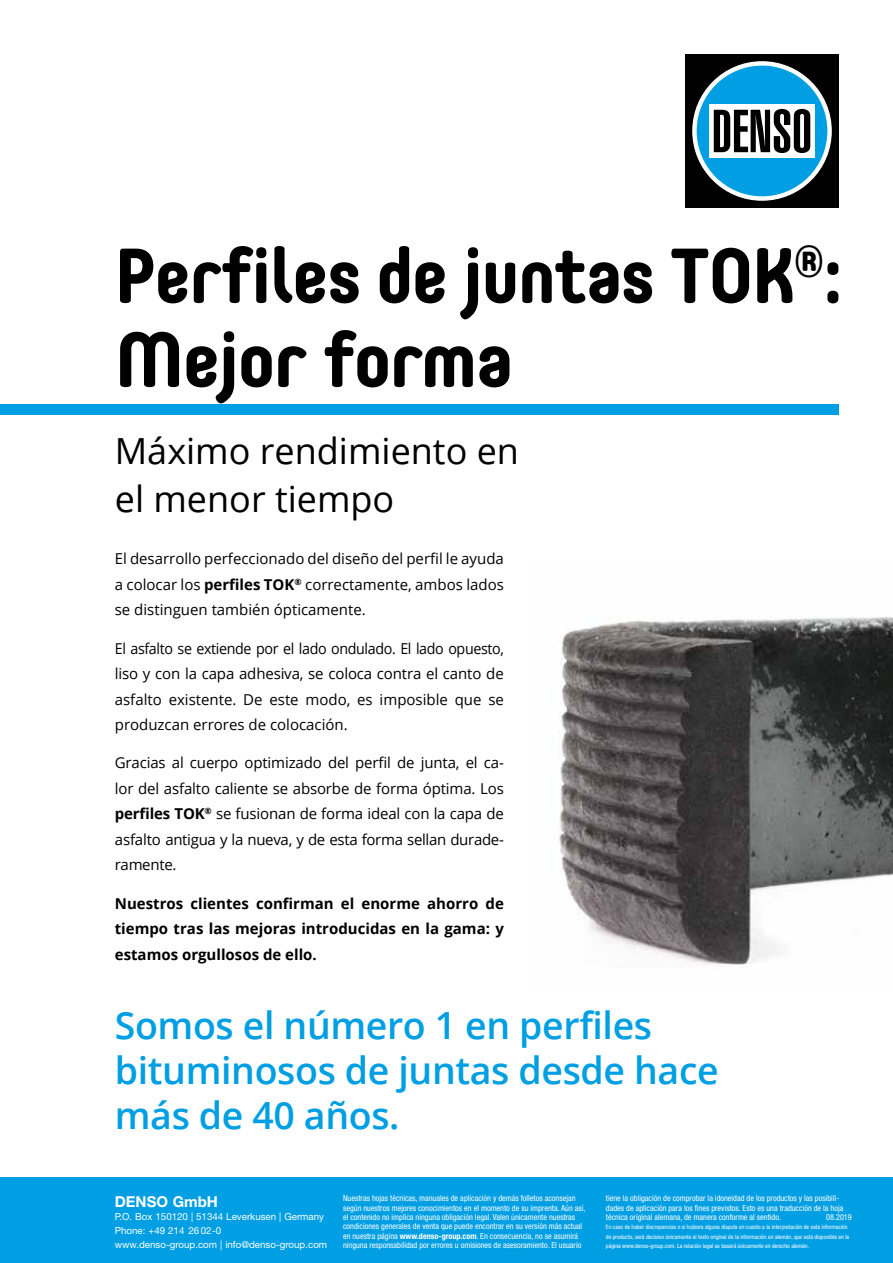
<style>
.page{position:relative;width:893px;height:1263px;background:#fff}
.page>*{position:absolute;margin:0;border:0;box-sizing:border-box;transform-origin:0 0}
.t1{font:700 76.5px/84px "Core Mellow 65";letter-spacing:-.02em;color:#000}
.t2{font:600 37.5px/45px "Open Sans";letter-spacing:-.01em;color:#009fe3}
.t3{font:36px/48px "Open Sans";color:#000}
.t4{font:15px/25.5px "Open Sans";color:#000;text-align:justify}
.t5{font:15px/25.5px "Open Sans";color:#000;text-align:justify;scale:.95 1}
.t6{font:700 15px/25.5px "Open Sans";color:#000;text-align:justify}
.t7{font:700 15px "Helvetica Neue LT";color:#fff}
.t8{font:9.75px/13.8px "Helvetica Neue LT";color:#fff}
.t9{font:condensed 8.25px/9.3px "Helvetica Neue LT";color:#fff}
.t10{font:condensed 6px/9.3px "Helvetica Neue LT";color:#fff}
.s1{font-weight:700}
</style>
<div class="page">
<img style="left:559px;top:617px;width:334px;height:348px">
<div style="left:0;top:1178px;width:893px;height:85px;background:#009fe3"></div>
<div style="left:0;top:404px;width:839px;height:10px;background:#009fe3"></div>
<div style="left:685px;top:54px;width:154px;height:154px;background:#000"></div>
<div style="left:694px;top:63px;width:136px;height:136px;background:#009fe3;border-radius:50%"></div>
<div style="left:692px;top:61px;width:140px;height:140px;border:4px solid #fff;border-radius:50%"></div>
<div style="left:709px;top:104px;width:106px;height:54px;background:#fff"></div>
<svg style="left:714px;top:109px;width:96px;height:44px"></svg>
<h1 class="t1" style="left:115px;top:230px;width:730px">Perfiles de juntas TOK<sup>®</sup>:<br>Mejor forma</h1>
<h3 class="t3" style="left:115px;top:426px;width:406px">Máximo rendimiento en el menor tiempo</h3>
<h3 class="t4" style="left:115px;top:546px;width:391px">El desarrollo perfeccionado del diseño del perfil le ayuda a colocar los <span class="s1">perfiles TOK</span><sup>®</sup> correctamente, ambos lados se distinguen también ópticamente.</h3>
<h3 class="t5" style="left:115px;top:635px;width:411px">El asfalto se extiende por el lado ondulado. El lado opuesto, liso y con la capa adhesiva, se coloca contra el canto de asfalto existente. De este modo, es imposible que se produzcan errores de colocación.</h3>
<h3 class="t4" style="left:115px;top:750px;width:391px">Gracias al cuerpo optimizado del perfil de junta, el ca&shy;lor del asfalto caliente se absorbe de forma óptima. Los <span class="s1">perfiles TOK</span><sup>®</sup> se fusionan de forma ideal con la capa de asfalto antigua y la nueva, y de esta forma sellan durade&shy;ramente.</h3>
<h3 class="t6" style="left:115px;top:890px;width:391px">Nuestros clientes confirman el enorme ahorro de tiempo tras las mejoras introducidas en la gama: y estamos orgullosos de ello.</h3>
<h2 class="t2" style="left:115px;top:1002px;width:605px">Somos el número 1 en perfiles bituminosos de juntas desde hace más de 40 años.</h2>
<h3 class="t7" style="left:115px;top:1192px;width:105px">DENSO GmbH</h3>
<p class="t8" style="left:115px;top:1210px;width:214px">P.O. Box 150120 | 51344 Leverkusen | Germany<br>Phone: +49 214 26 02-0<br>www.denso-group.com | info@denso-group.com</p>
<p class="t9" style="left:343px;top:1194px;width:244px">Nuestras hojas técnicas, manuales de aplicación y demás folletos aconsejan según nuestros mejores conocimientos en el momento de su imprenta. Aún así, el contenido no implica ninguna obligación legal. Valen únicamente nuestras condiciones generales de venta que puede encontrar en su versión más actual en nuestra página <span class="s1">www.denso-group.com</span>. En consecuencia, no se asumirá ninguna responsabilidad por errores u omisiones de asesoramiento. El usuario</p>
<p class="t9" style="left:606px;top:1194px;width:239px">tiene la obligación de comprobar la idoneidad de los productos y las posibili&shy;dades de aplicación para los fines previstos. Esto es una traducción de la hoja técnica original alemana, de manera conforme al sentido.</p>
<p class="t9" style="left:826px;top:1212px;width:27px">08.2019</p>
<p class="t10" style="left:606px;top:1222px;width:245px">En caso de haber discrepancias o si hubiera alguna disputa en cuanto a la interpretación de esta información de producto, será decisivo únicamente el texto original de la información en alemán, que está disponible en la página www.denso-group.com. La relación legal se basará únicamente en derecho alemán.</p>
</div>
